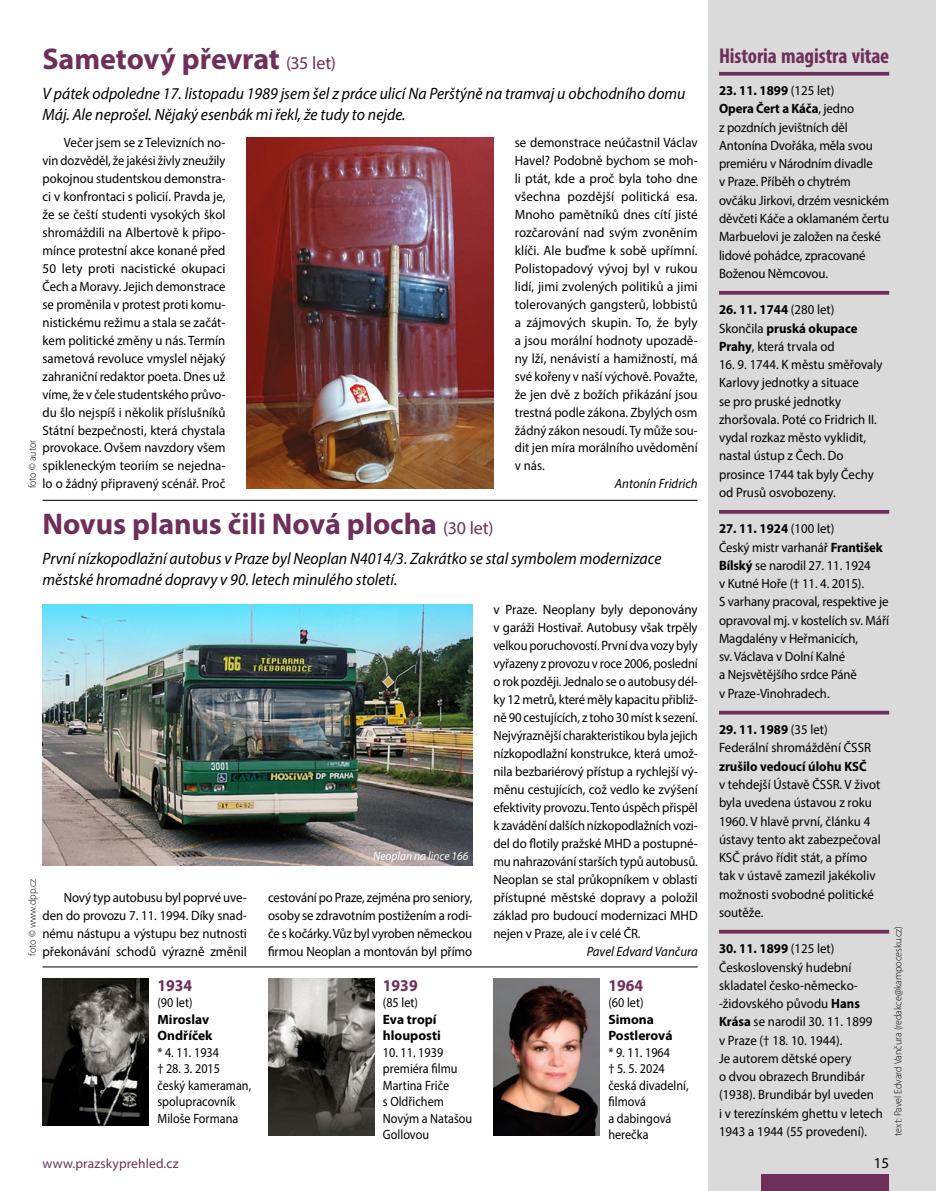
<style>
.page{position:relative;width:936px;height:1191px;background:#fff}
.page>*{position:absolute;margin:0;border:0;box-sizing:border-box;transform-origin:0 0}
.t1{font:700 30px "Myriad Pro";letter-spacing:-.005em;color:#6e2f5a}
.t2{font:700 condensed 21.45px "Myriad Pro";letter-spacing:-.005em;color:#6e2f5a}
.t3{font:italic 16.5px/21px "Myriad Pro";color:#000;scale:.95 1}
.t4{font:700 16.5px "Myriad Pro";color:#6e2f5a;scale:.95 1}
.t5{font:15px "Myriad Pro";color:#000}
.t6{font:13.5px/18.3px "Myriad Pro";color:#000;scale:.95 1}
.t7{font:13.5px/18px "Myriad Pro";color:#000;text-align:justify}
.t8{font:13.5px/16.5px "Myriad Pro";color:#000;scale:.9 1}
.t9{font:13.5px/18px "Myriad Pro";color:#000;text-align:justify;scale:.94 1}
.t10{font:700 13.5px/16.5px "Myriad Pro";color:#000}
.t11{font:italic 13.5px "Myriad Pro";color:#000;scale:.95 1}
.t12{font:700 13.5px "Myriad Pro";color:#000;scale:.95 1}
.t13{font:13.5px "Myriad Pro";letter-spacing:.01em;color:#6e2f5a}
.t14{font:italic 12px "Myriad Pro";color:#fff;scale:.95 1}
.t15{font:300 10.5px "Myriad Pro";color:#000;scale:.95 1}
.s1{font-weight:400;font-size:18px}
.s2{font-weight:700}
</style>
<div class="page">
<div style="left:708px;top:0;width:227px;height:1191px;background:#dadada"></div>
<hr style="left:43px;top:500px;width:654px;height:1px;background:#000">
<hr style="left:43px;top:966px;width:654px;height:1px;background:#000">
<svg style="left:719px;top:72px;width:170px;height:4px"></svg>
<svg style="left:719px;top:291px;width:170px;height:4px"></svg>
<svg style="left:719px;top:510px;width:170px;height:4px"></svg>
<hr style="left:719px;top:711px;width:170px;height:3px;background:#6e2f5a">
<svg style="left:719px;top:929px;width:170px;height:4px"></svg>
<img style="left:43px;top:978px;width:106px;height:147px">
<img style="left:43px;top:605px;width:429px;height:260px">
<img style="left:493px;top:978px;width:107px;height:157px">
<img style="left:268px;top:978px;width:106px;height:157px">
<img style="left:247px;top:137px;width:246px;height:351px">
<div style="left:761px;top:1174px;width:128px;height:17px;background:#6e2f5a"></div>
<h1 class="t1" style="left:43px;top:40px;width:295px">Sametový převrat <span class="s1">(35 let)</span></h1>
<p class="t3" style="left:43px;top:82px;width:678px">V pátek odpoledne 17. listopadu 1989 jsem šel z práce ulicí Na Perštýně na tramvaj u obchodního domu<br>Máj. Ale neprošel. Nějaký esenbák mi řekl, že tudy to nejde.</p>
<p class="t6" style="left:43px;top:133px;width:194px;text-align:justify;text-indent:21px">Večer jsem se z Televizních no‑ vin dozvěděl, že jakési živly zneužily pokojnou studentskou demonstra‑ ci v konfrontaci s policií. Pravda je, že se čeští studenti vysokých škol shromáždili na Albertově k připo‑ mínce protestní akce konané před 50 lety proti nacistické okupaci Čech a Moravy. Jejich demonstrace se proměnila v protest proti komu‑ nistickému režimu a stala se začát‑ kem politické změny u nás. Termín sametová revoluce vmyslel nějaký zahraniční redaktor poeta. Dnes už víme, že v čele studentského průvo‑ du šlo nejspíš i několik příslušníků Státní bezpečnosti, která chystala provokace. Ovšem navzdory všem spikleneckým teoriím se nejedna‑ lo o žádný připravený scénář. Proč</p>
<p class="t6" style="left:514px;top:133px;width:194px;text-align:justify">se demonstrace neúčastnil Václav Havel? Podobně bychom se moh‑ li ptát, kde a proč byla toho dne všechna pozdější politická esa.<br>Mnoho pamětníků dnes cítí jisté rozčarování nad svým zvoněním klíči. Ale buďme k sobě upřímní.<br>Polistopadový vývoj byl v rukou lidí, jimi zvolených politiků a jimi tolerovaných gangsterů, lobbistů a zájmových skupin. To, že byly a jsou morální hodnoty upozadě‑ ny lží, nenávistí a hamižností, má své kořeny v naší výchově. Považte, že jen dvě z božích přikázání jsou trestná podle zákona. Zbylých osm žádný zákon nesoudí. Ty může sou‑ dit jen míra morálního uvědomění v nás.</p>
<p class="t15" style="left:26px;top:488px;width:52px;rotate:-90deg">foto © autor</p>
<p class="t11" style="left:614px;top:475px;width:89px">Antonín Fridrich</p>
<h1 class="t1" style="left:43px;top:504px;width:452px">Novus planus čili Nová plocha <span class="s1">(30 let)</span></h1>
<p class="t3" style="left:43px;top:547px;width:653px">První nízkopodlažní autobus v Praze byl Neoplan N4014/3. Zakrátko se stal symbolem modernizace městské hromadné dopravy v 90. letech minulého století.</p>
<p class="t14" style="left:373px;top:848px;width:102px">Neoplan na lince 166</p>
<p class="t15" style="left:26px;top:955px;width:82px;rotate:-90deg">foto © www.dpp.cz</p>
<p class="t6" style="left:43px;top:888px;width:216px;text-align:justify;text-indent:21px">Nový typ autobusu byl poprvé uve‑ den do provozu 7. 11. 1994. Díky snad‑ nému nástupu a výstupu bez nutnosti překonávání schodů výrazně změnil</p>
<p class="t9" style="left:268px;top:888px;width:219px">cestování po Praze, zejména pro seniory, osoby se zdravotním postižením a rodi‑ če s kočárky. Vůz byl vyroben německou firmou Neoplan a montován byl přímo</p>
<p class="t4" style="left:157px;top:974px;width:38px">1934</p>
<p class="t8" style="left:157px;top:994px;width:40px">(90 let)</p>
<p class="t10" style="left:157px;top:1010px;width:57px">Miroslav<br>Ondříček</p>
<p class="t8" style="left:157px;top:1043px;width:106px">* 4. 11. 1934<br>† 28. 3. 2015 český kameraman, spolupracovník<br>Miloše Formana</p>
<p class="t4" style="left:383px;top:974px;width:38px">1939</p>
<p class="t8" style="left:383px;top:994px;width:40px">(85 let)</p>
<p class="t10" style="left:383px;top:1010px;width:59px">Eva tropí hlouposti</p>
<p class="t8" style="left:383px;top:1043px;width:101px">10. 11. 1939 premiéra filmu<br>Martina Friče<br>s Oldřichem<br>Novým a Natašou<br>Gollovou</p>
<p class="t7" style="left:493px;top:600px;width:206px">v Praze. Neoplany byly deponovány v garáži Hostivař. Autobusy však trpěly velkou poruchovostí. První dva vozy byly vyřazeny z provozu v roce 2006, poslední o rok později. Jednalo se o autobusy dél‑ ky 12 metrů, které měly kapacitu přibliž‑ ně 90 cestujících, z toho 30 míst k sezení.<br>Nejvýraznější charakteristikou byla jejich nízkopodlažní konstrukce, která umož‑ nila bezbariérový přístup a rychlejší vý‑ měnu cestujících, což vedlo ke zvýšení efektivity provozu. Tento úspěch přispěl k zavádění dalších nízkopodlažních vozi‑ del do flotily pražské MHD a postupné‑ mu nahrazování starších typů autobusů.<br>Neoplan se stal průkopníkem v oblasti přístupné městské dopravy a položil základ pro budoucí modernizaci MHD nejen v Praze, ale i v celé ČR.</p>
<p class="t11" style="left:586px;top:942px;width:118px">Pavel Edvard Vančura</p>
<p class="t4" style="left:608px;top:974px;width:38px">1964</p>
<p class="t8" style="left:608px;top:994px;width:40px">(60 let)</p>
<p class="t10" style="left:608px;top:1010px;width:66px">Simona<br>Postlerová</p>
<p class="t8" style="left:608px;top:1043px;width:91px">* 9. 11. 1964<br>† 5. 5. 2024 česká divadelní, filmová<br>a dabingová herečka</p>
<h2 class="t2" style="left:719px;top:42px;width:172px">Historia magistra vitae</h2>
<p class="t6" style="left:719px;top:81px;width:181px"><span class="s2">23. 11. 1899</span> (125 let)<br><span class="s2">Opera Čert a Káča</span>, jedno<br>z pozdních jevištních děl<br>Antonína Dvořáka, měla svou premiéru v Národním divadle<br>v Praze. Příběh o chytrém ovčáku Jirkovi, drzém vesnickém děvčeti Káče a oklamaném čertu<br>Marbuelovi je založen na české lidové pohádce, zpracované<br>Boženou Němcovou.</p>
<p class="t6" style="left:719px;top:300px;width:147px"><span class="s2">26. 11. 1744</span> (280 let)<br>Skončila <span class="s2">pruská okupace<br>Prahy</span>, která trvala od</p>
<p class="t6" style="left:719px;top:355px;width:174px">16. 9. 1744. K městu směřovaly<br>Karlovy jednotky a situace<br>se pro pruské jednotky zhoršovala. Poté co Fridrich II. vydal rozkaz město vyklidit, nastal ústup z Čech. Do prosince 1744 tak byly Čechy od Prusů osvobozeny.</p>
<p class="t6" style="left:719px;top:519px;width:180px"><span class="s2">27. 11. 1924</span> (100 let)<br>Český mistr varhanář <span class="s2">František<br>Bílský</span> se narodil 27. 11. 1924<br>v Kutné Hoře († 11. 4. 2015).<br>S varhany pracoval, respektive je opravoval mj. v kostelích sv. Máří<br>Magdalény v Heřmanicích,<br>sv. Václava v Dolní Kalné<br>a Nejsvětějšího srdce Páně<br>v Praze‑Vinohradech.</p>
<p class="t6" style="left:719px;top:720px;width:161px"><span class="s2">29. 11. 1989</span> (35 let)<br>Federální shromáždění ČSSR</p>
<p class="t12" style="left:719px;top:757px;width:157px">zrušilo vedoucí úlohu KSČ</p>
<p class="t6" style="left:719px;top:775px;width:172px">v tehdejší Ústavě ČSSR. V život byla uvedena ústavou z roku<br>1960. V hlavě první, článku 4 ústavy tento akt zabezpečoval<br>KSČ právo řídit stát, a přímo tak v ústavě zamezil jakékoliv možnosti svobodné politické soutěže.</p>
<p class="t6" style="left:719px;top:939px;width:174px"><span class="s2">30. 11. 1899</span> (125 let)<br>Československý hudební skladatel česko‑německo-‑židovského původu <span class="s2">Hans<br>Krása</span> se narodil 30. 11. 1899<br>v Praze († 18. 10. 1944).<br>Je autorem dětské opery<br>o dvou obrazech Brundibár (1938). Brundibár byl uveden<br>i v terezínském ghettu v letech<br>1943 a 1944 (55 provedení).</p>
<p class="t15" style="left:891px;top:1135px;width:222px;rotate:-90deg">text: Pavel Edvard Vančura (redakce@kampocesku.cz)</p>
<p class="t13" style="left:43px;top:1155px;width:137px">www.prazskyprehled.cz</p>
<p class="t5" style="left:873px;top:1154px;width:17px">15</p>
</div>
